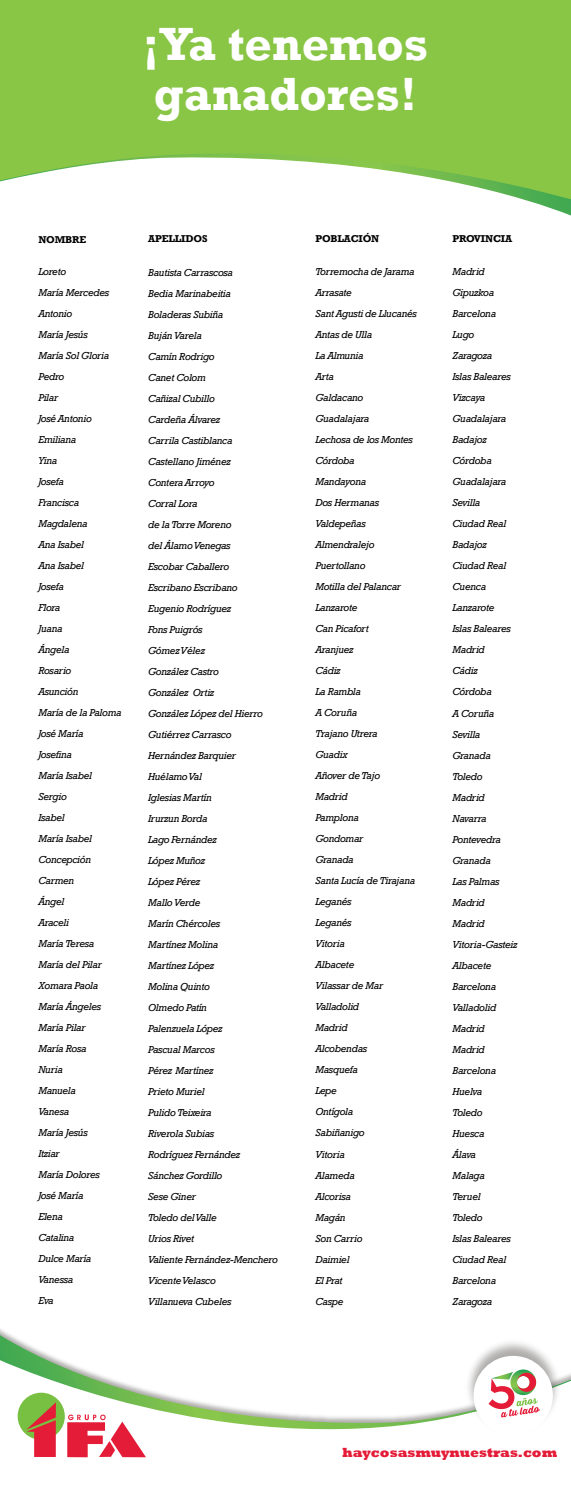
<style>
.page{position:relative;width:571px;height:1496px;background:#fff}
.page>*{position:absolute;margin:0;border:0;box-sizing:border-box;transform-origin:0 0}
.t1{font:700 47.78px/50.1px "Rockwell";color:#fff}
.t2{font:800 13.58px "Rockwell";color:#e41c38;scale:.96 1}
.t3{font:italic 10.35px/21px "Rockwell";letter-spacing:-.03em;color:#000001}
.t4{font:700 10.2px "Rockwell";letter-spacing:-.015em;color:#000001}
</style>
<div class="page">
<svg style="left:0;top:0;width:571px;height:208px;fill:#89c646"></svg>
<svg style="left:0;top:1346px;width:571px;height:112px"></svg>
<img style="left:461px;top:1342px;width:103px;height:96px">
<div style="left:473px;top:1356px;width:79px;height:79px;background:#fff;border-radius:50%"></div>
<svg style="left:488px;top:1369px;width:52px;height:48px"></svg>
<div style="left:18px;top:1392px;width:47px;height:48px;background:#78c042;border-radius:50%"></div>
<svg style="left:67px;top:1414px;width:79px;height:43px"></svg>
<svg style="left:26px;top:1402px;width:30px;height:55px"></svg>
<h1 class="t1" style="left:143px;top:19px;width:287px">¡Ya tenemos ganadores!</h1>
<p class="t4" style="left:38px;top:233px;width:49px">NOMBRE</p>
<p class="t4" style="left:148px;top:233px;width:61px">APELLIDOS</p>
<p class="t4" style="left:315px;top:232px;width:65px">POBLACIÓN</p>
<p class="t4" style="left:452px;top:232px;width:61px">PROVINCIA</p>
<p class="t3" style="left:38px;top:261px;width:85px">Loreto<br>María Mercedes<br>Antonio<br>María Jesús<br>María Sol Gloria<br>Pedro<br>Pilar<br>José Antonio<br>Emiliana<br>Yina<br>Josefa<br>Francisca<br>Magdalena<br>Ana Isabel<br>Ana Isabel<br>Josefa<br>Flora<br>Juana<br>Ángela<br>Rosario<br>Asunción<br>María de la Paloma<br>José María<br>Josefina<br>María Isabel<br>Sergio<br>Isabel<br>María Isabel<br>Concepción<br>Carmen<br>Ángel<br>Araceli<br>María Teresa<br>María del Pilar<br>Xomara Paola<br>María Ángeles<br>María Pilar<br>María Rosa<br>Nuria<br>Manuela<br>Vanesa<br>María Jesús<br>Itziar<br>María Dolores<br>José María<br>Elena<br>Catalina<br>Dulce María<br>Vanessa<br>Eva</p>
<p class="t3" style="left:315px;top:261px;width:103px">Torremocha de Jarama<br>Arrasate<br>Sant Agusti de Llucanés<br>Antas de Ulla<br>La Almunia<br>Arta<br>Galdacano<br>Guadalajara<br>Lechosa de los Montes<br>Córdoba<br>Mandayona<br>Dos Hermanas<br>Valdepeñas<br>Almendralejo<br>Puertollano<br>Motilla del Palancar<br>Lanzarote<br>Can Picafort<br>Aranjuez<br>Cádiz<br>La Rambla<br>A Coruña<br>Trajano Utrera<br>Guadix<br>Añover de Tajo<br>Madrid<br>Pamplona<br>Gondomar<br>Granada<br>Santa Lucía de Tirajana<br>Leganés<br>Leganés<br>Vitoria<br>Albacete<br>Vilassar de Mar<br>Valladolid<br>Madrid<br>Alcobendas<br>Masquefa<br>Lepe<br>Ontígola<br>Sabiñanigo<br>Vitoria<br>Alameda<br>Alcorisa<br>Magán<br>Son Carrio<br>Daimiel<br>El Prat<br>Caspe</p>
<p class="t3" style="left:452px;top:261px;width:67px">Madrid<br>Gipuzkoa<br>Barcelona<br>Lugo<br>Zaragoza<br>Islas Baleares<br>Vizcaya<br>Guadalajara<br>Badajoz<br>Córdoba<br>Guadalajara<br>Sevilla<br>Ciudad Real<br>Badajoz<br>Ciudad Real<br>Cuenca<br>Lanzarote<br>Islas Baleares<br>Madrid<br>Cádiz<br>Córdoba<br>A Coruña<br>Sevilla<br>Granada<br>Toledo<br>Madrid<br>Navarra<br>Pontevedra<br>Granada<br>Las Palmas<br>Madrid<br>Madrid<br>Vitoria-Gasteiz<br>Albacete<br>Barcelona<br>Valladolid<br>Madrid<br>Madrid<br>Barcelona<br>Huelva<br>Toledo<br>Huesca<br>Álava<br>Malaga<br>Teruel<br>Toledo<br>Islas Baleares<br>Ciudad Real<br>Barcelona<br>Zaragoza</p>
<p class="t3" style="left:148px;top:262px;width:131px">Bautista Carrascosa<br>Bedia Marinabeitia<br>Boladeras Subiña<br>Buján Varela<br>Camín Rodrigo<br>Canet Colom<br>Cañizal Cubillo<br>Cardeña Álvarez<br>Carrila Castiblanca<br>Castellano Jiménez<br>Contera Arroyo<br>Corral Lora<br>de la Torre Moreno<br>del Álamo Venegas<br>Escobar Caballero<br>Escribano Escribano<br>Eugenio Rodríguez<br>Fons Puigrós<br>Gómez Vélez<br>González Castro<br>González Ortiz<br>González López del Hierro<br>Gutiérrez Carrasco<br>Hernández Barquier<br>Huélamo Val<br>Iglesias Martín<br>Irurzun Borda<br>Lago Fernández<br>López Muñoz<br>López Pérez<br>Mallo Verde<br>Marín Chércoles<br>Martínez Molina<br>Martínez López<br>Molina Quinto<br>Olmedo Patín<br>Palenzuela López<br>Pascual Marcos<br>Pérez Martínez<br>Prieto Muriel<br>Pulido Teixeira<br>Riverola Subias<br>Rodríguez Fernández<br>Sánchez Gordillo<br>Sese Giner<br>Toledo del Valle<br>Urios Rivet<br>Valiente Fernández-Menchero<br>Vicente Velasco<br>Villanueva Cubeles</p>
<h2 class="t2" style="left:342px;top:1445px;width:225px">haycosasmuynuestras.com</h2>
</div>
